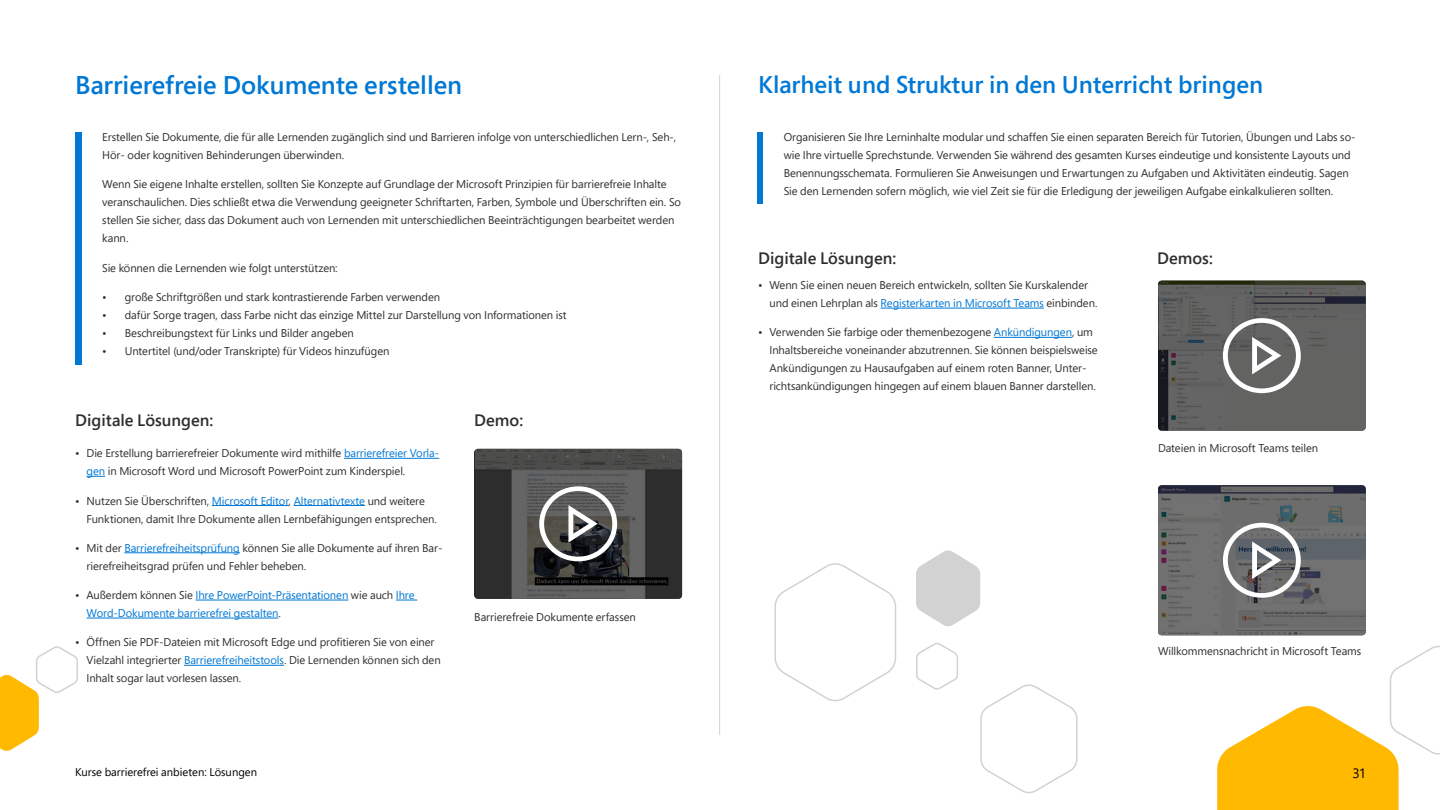
<style>
.page{position:relative;width:1440px;height:810px;background:#fff}
.page>*{position:absolute;margin:0;border:0;box-sizing:border-box;transform-origin:0 0}
.t1{font:600 25.5px "Segoe Pro";color:#0078d4}
.t2{font:600 24px "Segoe Pro";color:#0078d4}
.t3{font:600 16.5px "Segoe Pro";color:#2f2f2f}
.t4{font:13.5px "Segoe Pro";color:#000}
.t5{font:11.25px/18px "Segoe Pro";letter-spacing:-.01em;color:#2f2f2f}
.t6{font:11.25px/18px "Segoe Pro";letter-spacing:-.01em;color:#0078d4}
.t7{font:11.25px "Segoe Pro";color:#000}
.s1{color:#0078d4}
.s2{color:#2f2f2f}
</style>
<div class="page">
<hr style="left:719px;top:75px;width:1px;height:660px;background:#d2d2d2">
<img style="left:474px;top:449px;width:208px;height:150px">
<svg style="left:539px;top:486px;width:78px;height:75px"></svg>
<div style="left:75px;top:133px;width:6px;height:232px;background:#0078d4"></div>
<svg style="left:980px;top:684px;width:98px;height:110px"></svg>
<svg style="left:1217px;top:646px;width:223px;height:164px"></svg>
<svg style="left:0;top:646px;width:78px;height:105px"></svg>
<img style="left:1158px;top:485px;width:208px;height:150px">
<svg style="left:1223px;top:523px;width:78px;height:75px"></svg>
<hr style="left:344px;top:458px;width:95px;height:1px;background:#0078d4">
<svg style="left:87px;top:476px;width:18px;height:1px"></svg>
<hr style="left:212px;top:505px;width:77px;height:1px;background:#0078d4">
<hr style="left:294px;top:505px;width:71px;height:1px;background:#0078d4">
<hr style="left:124px;top:552px;width:116px;height:1px;background:#0078d4">
<hr style="left:196px;top:600px;width:152px;height:1px;background:#0078d4">
<svg style="left:396px;top:600px;width:21px;height:1px"></svg>
<hr style="left:87px;top:618px;width:191px;height:1px;background:#0078d4">
<hr style="left:184px;top:665px;width:100px;height:1px;background:#0078d4">
<svg style="left:916px;top:643px;width:42px;height:47px"></svg>
<svg style="left:774px;top:563px;width:122px;height:139px"></svg>
<svg style="left:916px;top:550px;width:64px;height:77px"></svg>
<div style="left:757px;top:133px;width:6px;height:71px;background:#0078d4"></div>
<hr style="left:881px;top:308px;width:163px;height:1px;background:#0078d4">
<hr style="left:994px;top:337px;width:78px;height:1px;background:#0078d4">
<img style="left:1158px;top:281px;width:208px;height:150px">
<svg style="left:1223px;top:318px;width:78px;height:75px"></svg>
<h1 class="t1" style="left:75px;top:68px;width:388px">Barrierefreie Dokumente erstellen</h1>
<p class="t5" style="left:102px;top:128px;width:575px">Erstellen Sie Dokumente, die für alle Lernenden zugänglich sind und Barrieren infolge von unterschiedlichen Lern-, Seh-,<br>Hör- oder kognitiven Behinderungen überwinden.</p>
<p class="t5" style="left:102px;top:175px;width:580px">Wenn Sie eigene Inhalte erstellen, sollten Sie Konzepte auf Grundlage der Microsoft Prinzipien für barrierefreie Inhalte veranschaulichen. Dies schließt etwa die Verwendung geeigneter Schriftarten, Farben, Symbole und Überschriften ein. So stellen Sie sicher, dass das Dokument auch von Lernenden mit unterschiedlichen Beeinträchtigungen bearbeitet werden kann.</p>
<p class="t5" style="left:102px;top:258px;width:237px">Sie können die Lernenden wie folgt unterstützen:</p>
<p class="t5" style="left:102px;top:288px;width:339px">• große Schriftgrößen und stark kontrastierende Farben verwenden</p>
<p class="t5" style="left:102px;top:306px;width:466px">• dafür Sorge tragen, dass Farbe nicht das einzige Mittel zur Darstellung von Informationen ist</p>
<p class="t5" style="left:102px;top:324px;width:253px">• Beschreibungstext für Links und Bilder angeben</p>
<p class="t5" style="left:102px;top:342px;width:289px">• Untertitel (und/oder Transkripte) für Videos hinzufügen</p>
<h3 class="t3" style="left:75px;top:408px;width:140px">Digitale Lösungen:</h3>
<h3 class="t3" style="left:474px;top:408px;width:50px">Demo:</h3>
<p class="t5" style="left:87px;top:444px;width:354px;text-indent:-11px">• Die Erstellung barrierefreier Dokumente wird mithilfe <span class="s1">barrierefreier Vorla&shy;gen</span> in Microsoft Word und Microsoft PowerPoint zum Kinderspiel.</p>
<p class="t5" style="left:87px;top:491px;width:352px;text-indent:-11px">• Nutzen Sie Überschriften, <span class="s1">Microsoft Editor</span>, <span class="s1">Alternativtexte</span> und weitere<br>Funktionen, damit Ihre Dokumente allen Lernbefähigungen entsprechen.</p>
<p class="t5" style="left:87px;top:539px;width:357px;text-indent:-11px">• Mit der <span class="s1">Barrierefreiheitsprüfung</span> können Sie alle Dokumente auf ihren Bar&shy;rierefreiheitsgrad prüfen und Fehler beheben.</p>
<p class="t6" style="left:87px;top:586px;width:330px;text-indent:-11px"><span class="s2">• Außerdem können Sie</span> Ihre PowerPoint-Präsentationen <span class="s2">wie auch</span> Ihre<br>Word-Dokumente barrierefrei gestalten<span class="s2">.</span></p>
<p class="t5" style="left:87px;top:633px;width:356px;text-indent:-11px">• Öffnen Sie PDF-Dateien mit Microsoft Edge und profitieren Sie von einer<br>Vielzahl integrierter <span class="s1">Barrierefreiheitstools</span>. Die Lernenden können sich den<br>Inhalt sogar laut vorlesen lassen.</p>
<p class="t5" style="left:474px;top:607px;width:163px">Barrierefreie Dokumente erfassen</p>
<h2 class="t2" style="left:758px;top:68px;width:506px">Klarheit und Struktur in den Unterricht bringen</h2>
<p class="t5" style="left:784px;top:128px;width:573px">Organisieren Sie Ihre Lerninhalte modular und schaffen Sie einen separaten Bereich für Tutorien, Übungen und Labs so&shy;wie Ihre virtuelle Sprechstunde. Verwenden Sie während des gesamten Kurses eindeutige und konsistente Layouts und Benennungsschemata. Formulieren Sie Anweisungen und Erwartungen zu Aufgaben und Aktivitäten eindeutig. Sagen Sie den Lernenden sofern möglich, wie viel Zeit sie für die Erledigung der jeweiligen Aufgabe einkalkulieren sollten.</p>
<h3 class="t3" style="left:758px;top:246px;width:140px">Digitale Lösungen:</h3>
<h3 class="t3" style="left:1157px;top:246px;width:57px">Demos:</h3>
<p class="t5" style="left:770px;top:276px;width:329px;text-indent:-11px">• Wenn Sie einen neuen Bereich entwickeln, sollten Sie Kurskalender und einen Lehrplan als <span class="s1">Registerkarten in Microsoft Teams</span> einbinden.</p>
<p class="t5" style="left:770px;top:323px;width:330px;text-indent:-11px">• Verwenden Sie farbige oder themenbezogene <span class="s1">Ankündigungen</span>, um Inhaltsbereiche voneinander abzutrennen. Sie können beispielsweise Ankündigungen zu Hausaufgaben auf einem roten Banner, Unter&shy;richtsankündigungen hingegen auf einem blauen Banner darstellen.</p>
<p class="t5" style="left:1158px;top:439px;width:162px">Dateien in Microsoft Teams teilen</p>
<p class="t5" style="left:1158px;top:641px;width:205px">Willkommensnachricht in Microsoft Teams</p>
<p class="t7" style="left:75px;top:764px;width:184px">Kurse barrierefrei anbieten: Lösungen</p>
<p class="t4" style="left:1352px;top:764px;width:14px">31</p>
</div>
